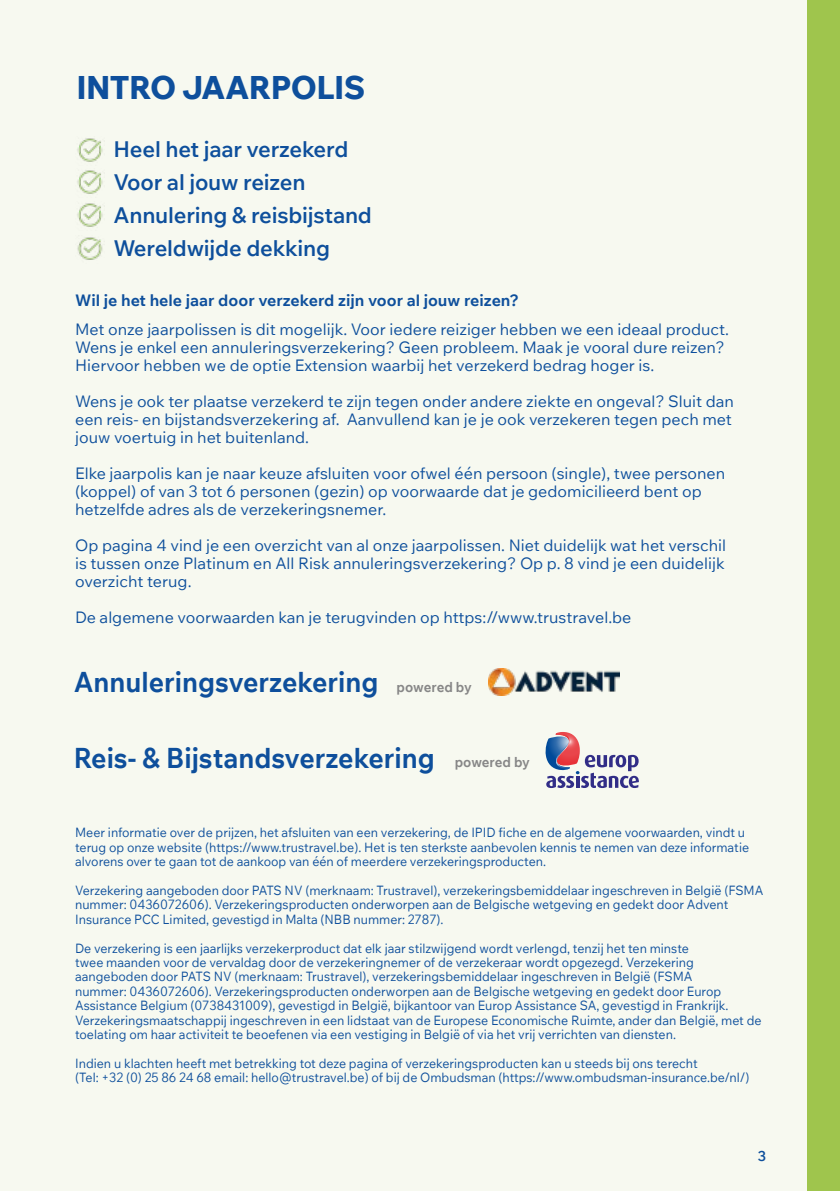
<style>
.page{position:relative;width:840px;height:1191px;background:#fff}
.page>*{position:absolute;margin:0;border:0;box-sizing:border-box;transform-origin:0 0}
.t1{font:800 32px "Wix Madefor Text";letter-spacing:-.02em;color:#0e4f9c}
.t2{font:700 28px "Wix Madefor Text";color:#0e4f9c;scale:.95 1}
.t3{font:600 22px/33px "Wix Madefor Text";letter-spacing:-.01em;color:#0e4f9c}
.t4{font:16px/18px "Wix Madefor Text";color:#0e4f9c}
.t5{font:700 16px "Wix Madefor Text";color:#0e4f9c}
.t6{font:700 14px "Wix Madefor Text";letter-spacing:-.01em;color:#878787;scale:.95 1}
.t7{font:600 14px "Wix Madefor Text";color:#0e4f9c}
.t8{font:13px/14.4px "Wix Madefor Text";color:#0e4f9c;scale:.95 1}
</style>
<div class="page">
<div style="left:0;top:0;width:839px;height:1191px;background:#f7f9f0"></div>
<div style="left:807px;top:0;width:32px;height:1191px;background:#9fc54d"></div>
<img style="left:77px;top:138px;width:26px;height:24px">
<img style="left:77px;top:170px;width:26px;height:24px">
<img style="left:77px;top:203px;width:26px;height:24px">
<img style="left:77px;top:237px;width:26px;height:23px">
<img style="left:488px;top:669px;width:130px;height:27px">
<svg style="left:545px;top:732px;width:93px;height:56px"></svg>
<h1 class="t1" style="left:76px;top:61px;width:290px">INTRO JAARPOLIS</h1>
<h3 class="t3" style="left:113px;top:131px;width:260px">Heel het jaar verzekerd<br>Voor al jouw reizen<br>Annulering &amp; reisbijstand<br>Wereldwijde dekking</h3>
<p class="t5" style="left:75px;top:287px;width:445px">Wil je het hele jaar door verzekerd zijn voor al jouw reizen?</p>
<p class="t4" style="left:75px;top:319px;width:655px">Met onze jaarpolissen is dit mogelijk. Voor iedere reiziger hebben we een ideaal product.<br>Wens je enkel een annuleringsverzekering? Geen probleem. Maak je vooral dure reizen?<br>Hiervoor hebben we de optie Extension waarbij het verzekerd bedrag hoger is.</p>
<p class="t4" style="left:75px;top:391px;width:660px">Wens je ook ter plaatse verzekerd te zijn tegen onder andere ziekte en ongeval? Sluit dan een reis- en bijstandsverzekering af. Aanvullend kan je je ook verzekeren tegen pech met jouw voertuig in het buitenland.</p>
<p class="t4" style="left:75px;top:463px;width:651px">Elke jaarpolis kan je naar keuze afsluiten voor ofwel één persoon (single), twee personen (koppel) of van 3 tot 6 personen (gezin) op voorwaarde dat je gedomicilieerd bent op hetzelfde adres als de verzekeringsnemer.</p>
<p class="t4" style="left:75px;top:535px;width:652px;text-align:justify">Op pagina 4 vind je een overzicht van al onze jaarpolissen. Niet duidelijk wat het verschil is tussen onze Platinum en All Risk annuleringsverzekering? Op p. 8 vind je een duidelijk overzicht terug.</p>
<p class="t4" style="left:75px;top:607px;width:557px">De algemene voorwaarden kan je terugvinden op https://www.trustravel.be</p>
<h2 class="t2" style="left:74px;top:659px;width:322px">Annuleringsverzekering</h2>
<p class="t6" style="left:396px;top:676px;width:81px">powered by</p>
<h2 class="t2" style="left:74px;top:735px;width:381px">Reis- &amp; Bijstandsverzekering</h2>
<p class="t6" style="left:454px;top:751px;width:81px">powered by</p>
<p class="t8" style="left:75px;top:824px;width:710px">Meer informatie over de prijzen, het afsluiten van een verzekering, de IPID fiche en de algemene voorwaarden, vindt u terug op onze website (https://www.trustravel.be). Het is ten sterkste aanbevolen kennis te nemen van deze informatie alvorens over te gaan tot de aankoop van één of meerdere verzekeringsproducten.</p>
<p class="t8" style="left:75px;top:882px;width:725px">Verzekering aangeboden door PATS NV (merknaam: Trustravel), verzekeringsbemiddelaar ingeschreven in België (FSMA nummer: 0436072606). Verzekeringsproducten onderworpen aan de Belgische wetgeving en gedekt door Advent<br>Insurance PCC Limited, gevestigd in Malta (NBB nummer: 2787).</p>
<p class="t8" style="left:75px;top:940px;width:723px">De verzekering is een jaarlijks verzekerproduct dat elk jaar stilzwijgend wordt verlengd, tenzij het ten minste<br>twee maanden voor de vervaldag door de verzekeringnemer of de verzekeraar wordt opgezegd. Verzekering aangeboden door PATS NV (merknaam: Trustravel), verzekeringsbemiddelaar ingeschreven in België (FSMA<br>nummer: 0436072606). Verzekeringsproducten onderworpen aan de Belgische wetgeving en gedekt door Europ Assistance Belgium (0738431009), gevestigd in België, bijkantoor van Europ Assistance SA, gevestigd in Frankrijk.<br>Verzekeringsmaatschappij ingeschreven in een lidstaat van de Europese Economische Ruimte, ander dan België, met de toelating om haar activiteit te beoefenen via een vestiging in België of via het vrij verrichten van diensten.</p>
<p class="t8" style="left:75px;top:1055px;width:711px">Indien u klachten heeft met betrekking tot deze pagina of verzekeringsproducten kan u steeds bij ons terecht<br>(Tel: +32 (0) 25 86 24 68 email: hello@trustravel.be) of bij de Ombudsman (https://www.ombudsman-insurance.be/nl/)</p>
<p class="t7" style="left:757px;top:1145px;width:10px">3</p>
</div>
